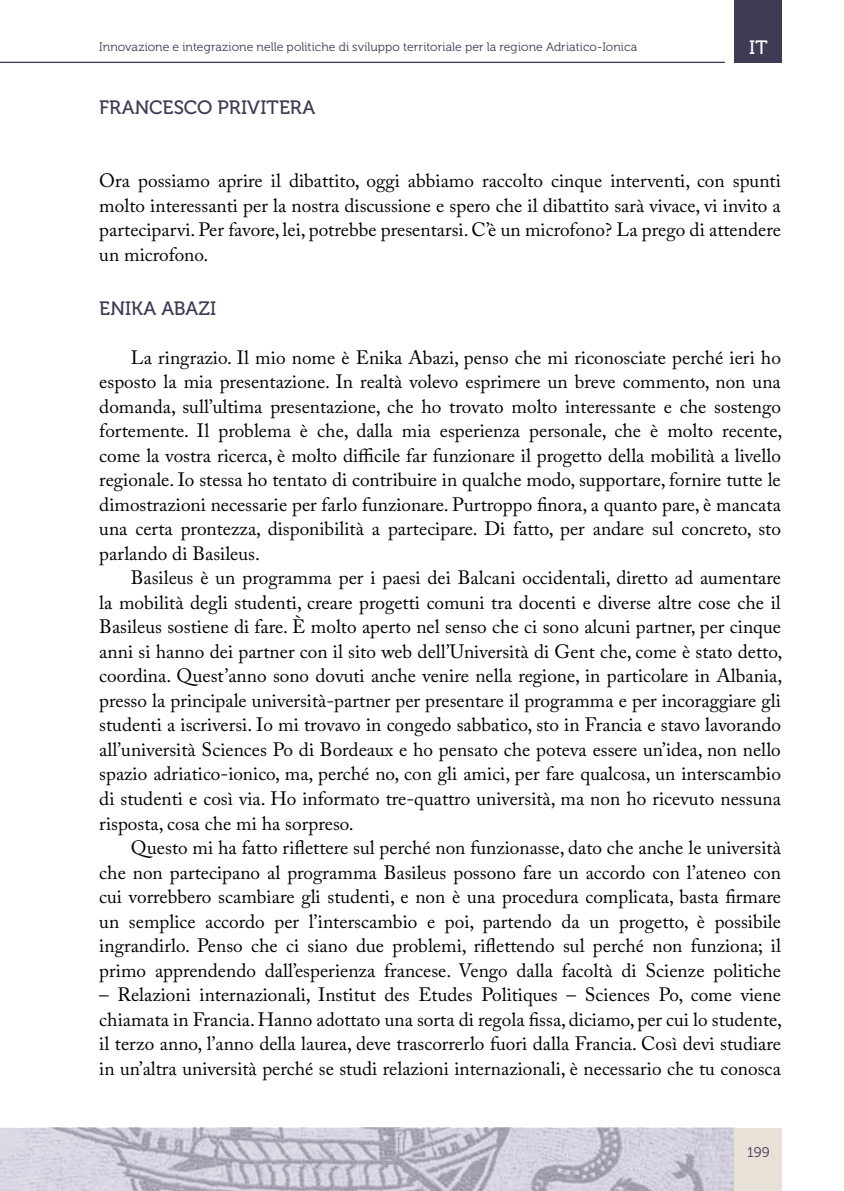
<style>
.page{position:relative;width:844px;height:1191px;background:#fff}
.page>*{position:absolute;margin:0;border:0;box-sizing:border-box;transform-origin:0 0}
.t1{font:19.25px/24.5px "Adobe Caslon Pro";color:#000;text-align:justify}
.t2{font:19.25px "Museo 500";letter-spacing:.005em;color:#413a54}
.t3{font:19.25px "Museo 500";color:#fff}
.t4{font:14px "Museo 300";color:#413a54}
.t5{font:12.25px "Museo 300";letter-spacing:.005em;color:#413a54}
</style>
<div class="page">
<img style="left:0;top:1128px;width:734px;height:63px">
<hr style="left:0;top:62px;width:724px;height:1px;background:#413a54">
<div style="left:734px;top:1128px;width:47px;height:63px;background:#e9e0d7"></div>
<div style="left:734px;top:0;width:47px;height:63px;background:#413a54"></div>
<p class="t5" style="left:99px;top:40px;width:539px">Innovazione e integrazione nelle politiche di sviluppo territoriale per la regione Adriatico-Ionica</p>
<p class="t3" style="left:748px;top:37px;width:20px">IT</p>
<p class="t2" style="left:99px;top:96px;width:217px">FRANCESCO PRIVITERA</p>
<p class="t1" style="left:99px;top:168px;width:683px">Ora possiamo aprire il dibattito, oggi abbiamo raccolto cinque interventi, con spunti molto interessanti per la nostra discussione e spero che il dibattito sarà vivace, vi invito a parteciparvi. Per favore, lei, potrebbe presentarsi. C’è un microfono? La prego di attendere un microfono.</p>
<p class="t2" style="left:99px;top:297px;width:118px">ENIKA ABAZI</p>
<p class="t1" style="left:131px;top:345px;width:651px">La ringrazio. Il mio nome è Enika Abazi, penso che mi riconosciate perché ieri ho</p>
<p class="t1" style="left:99px;top:369px;width:682px">esposto la mia presentazione. In realtà volevo esprimere un breve commento, non una</p>
<p class="t1" style="left:99px;top:394px;width:683px">domanda, sull’ultima presentazione, che ho trovato molto interessante e che sostengo</p>
<p class="t1" style="left:99px;top:418px;width:684px">fortemente. Il problema è che, dalla mia esperienza personale, che è molto recente,</p>
<p class="t1" style="left:99px;top:443px;width:683px">come la vostra ricerca, è molto difficile far funzionare il progetto della mobilità a livello</p>
<p class="t1" style="left:99px;top:467px;width:682px">regionale. Io stessa ho tentato di contribuire in qualche modo, supportare, fornire tutte le</p>
<p class="t1" style="left:99px;top:492px;width:683px">dimostrazioni necessarie per farlo funzionare. Purtroppo finora, a quanto pare, è mancata</p>
<p class="t1" style="left:99px;top:516px;width:683px">una certa prontezza, disponibilità a partecipare. Di fatto, per andare sul concreto, sto</p>
<p class="t1" style="left:99px;top:541px;width:162px">parlando di Basileus.</p>
<p class="t1" style="left:131px;top:565px;width:651px">Basileus è un programma per i paesi dei Balcani occidentali, diretto ad aumentare</p>
<p class="t1" style="left:99px;top:590px;width:683px">la mobilità degli studenti, creare progetti comuni tra docenti e diverse altre cose che il</p>
<p class="t1" style="left:99px;top:614px;width:683px">Basileus sostiene di fare. È molto aperto nel senso che ci sono alcuni partner, per cinque</p>
<p class="t1" style="left:99px;top:639px;width:684px">anni si hanno dei partner con il sito web dell’Università di Gent che, come è stato detto,</p>
<p class="t1" style="left:99px;top:663px;width:684px">coordina. Quest’anno sono dovuti anche venire nella regione, in particolare in Albania,</p>
<p class="t1" style="left:99px;top:688px;width:683px">presso la principale università-partner per presentare il programma e per incoraggiare gli</p>
<p class="t1" style="left:99px;top:712px;width:683px">studenti a iscriversi. Io mi trovavo in congedo sabbatico, sto in Francia e stavo lavorando</p>
<p class="t1" style="left:99px;top:737px;width:682px">all’università Sciences Po di Bordeaux e ho pensato che poteva essere un’idea, non nello</p>
<p class="t1" style="left:99px;top:761px;width:683px">spazio adriatico-ionico, ma, perché no, con gli amici, per fare qualcosa, un interscambio</p>
<p class="t1" style="left:99px;top:786px;width:683px">di studenti e così via. Ho informato tre-quattro università, ma non ho ricevuto nessuna</p>
<p class="t1" style="left:99px;top:810px;width:256px">risposta, cosa che mi ha sorpreso.</p>
<p class="t1" style="left:131px;top:835px;width:651px">Questo mi ha fatto riflettere sul perché non funzionasse, dato che anche le università</p>
<p class="t1" style="left:99px;top:859px;width:683px">che non partecipano al programma Basileus possono fare un accordo con l’ateneo con</p>
<p class="t1" style="left:99px;top:884px;width:683px">cui vorrebbero scambiare gli studenti, e non è una procedura complicata, basta firmare</p>
<p class="t1" style="left:99px;top:908px;width:683px">un semplice accordo per l’interscambio e poi, partendo da un progetto, è possibile</p>
<p class="t1" style="left:99px;top:933px;width:683px">ingrandirlo. Penso che ci siano due problemi, riflettendo sul perché non funziona; il</p>
<p class="t1" style="left:99px;top:957px;width:683px">primo apprendendo dall’esperienza francese. Vengo dalla facoltà di Scienze politiche</p>
<p class="t1" style="left:99px;top:982px;width:684px">– Relazioni internazionali, Institut des Etudes Politiques – Sciences Po, come viene chiamata in Francia. Hanno adottato una sorta di regola fissa, diciamo, per cui lo studente, il terzo anno, l’anno della laurea, deve trascorrerlo fuori dalla Francia. Così devi studiare in un’altra università perché se studi relazioni internazionali, è necessario che tu conosca</p>
<p class="t4" style="left:747px;top:1144px;width:24px">199</p>
</div>
